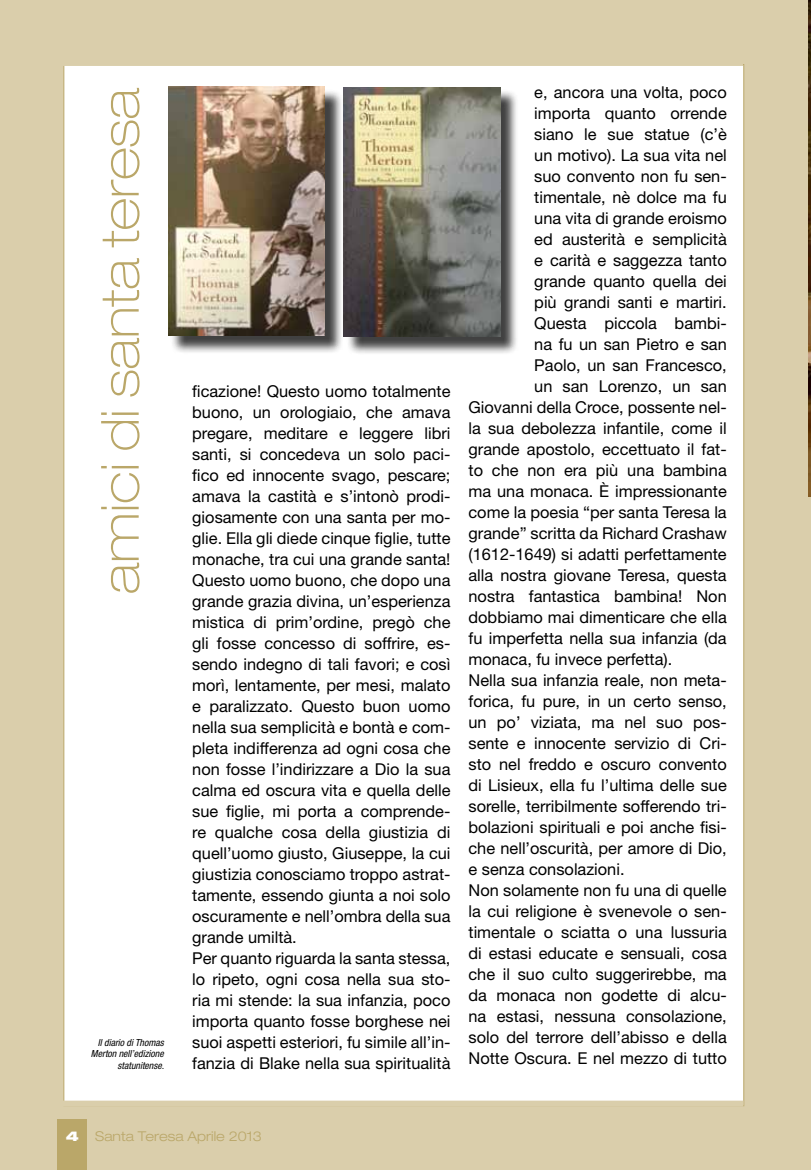
<style>
.page{position:relative;width:811px;height:1170px;background:#fff}
.page>*{position:absolute;margin:0;border:0;box-sizing:border-box;transform-origin:0 0}
.t1{font:100 expanded 52.5px "Helvetica Neue";color:#baa769}
.t2{font:16.35px/21px "Helvetica Neue";color:#000}
.t3{font:300 expanded 13.5px "Helvetica Neue";color:#baa769}
.t4{font:italic condensed 9.75px/11.7px "Helvetica Neue";color:#000;text-align:right}
.s1{font-weight:900;color:#fff}
</style>
<div class="page">
<div style="left:0;top:0;width:810px;height:1169px;background:#daceab"></div>
<div style="left:63px;top:64px;width:680px;height:1042px;background:#fff;border:1px solid #baa769"></div>
<div style="left:57px;top:1119px;width:30px;height:50px;background:#baa769"></div>
<img style="left:808px;top:0;width:2px;height:496px">
<div style="left:52px;top:60px;width:690px;height:6px;background:#daceab"></div>
<div style="left:53px;top:1100px;width:690px;height:6px;background:#daceab"></div>
<div style="left:170px;top:89px;width:173px;height:265px;background:#000;opacity:.75"></div>
<img style="left:168px;top:87px;width:156px;height:249px">
<div style="left:346px;top:89px;width:172px;height:266px;background:#000;opacity:.75"></div>
<img style="left:343px;top:87px;width:157px;height:249px">
<h1 class="t1" style="left:89px;top:594px;width:507px;rotate:-90deg">amici di santa teresa</h1>
<p class="t4" style="left:91px;top:1036px;width:75px">Il diario di Thomas<br>Merton nell’edizione statunitense.</p>
<p class="t2" style="left:192px;top:380px;width:260px">ficazione! Questo uomo totalmente buono, un orologiaio, che amava pregare, meditare e leggere libri santi, si concedeva un solo paci&shy;fico ed innocente svago, pescare; amava la castità e s’intonò prodi&shy;giosamente con una santa per mo&shy;glie. Ella gli diede cinque figlie, tutte monache, tra cui una grande santa!<br>Questo uomo buono, che dopo una grande grazia divina, un’esperienza mistica di prim’ordine, pregò che gli fosse concesso di soffrire, es&shy;sendo indegno di tali favori; e così morì, lentamente, per mesi, malato e paralizzato. Questo buon uomo nella sua semplicità e bontà e com&shy;pleta indifferenza ad ogni cosa che non fosse l’indirizzare a Dio la sua calma ed oscura vita e quella delle sue figlie, mi porta a comprende&shy;re qualche cosa della giustizia di quell’uomo giusto, Giuseppe, la cui giustizia conosciamo troppo astrat&shy;tamente, essendo giunta a noi solo oscuramente e nell’ombra della sua grande umiltà.<br>Per quanto riguarda la santa stessa, lo ripeto, ogni cosa nella sua sto&shy;ria mi stende: la sua infanzia, poco importa quanto fosse borghese nei suoi aspetti esteriori, fu simile all’in&shy;fanzia di Blake nella sua spiritualità</p>
<p class="t2" style="left:534px;top:81px;width:194px">e, ancora una volta, poco</p>
<p class="t2" style="left:534px;top:102px;width:194px">importa quanto orrende</p>
<p class="t2" style="left:534px;top:123px;width:194px">siano le sue statue (c’è</p>
<p class="t2" style="left:534px;top:144px;width:194px">un motivo). La sua vita nel</p>
<p class="t2" style="left:534px;top:165px;width:194px">suo convento non fu sen-</p>
<p class="t2" style="left:534px;top:186px;width:194px">timentale, nè dolce ma fu</p>
<p class="t2" style="left:534px;top:207px;width:194px">una vita di grande eroismo</p>
<p class="t2" style="left:534px;top:228px;width:194px">ed austerità e semplicità</p>
<p class="t2" style="left:534px;top:249px;width:194px">e carità e saggezza tanto</p>
<p class="t2" style="left:534px;top:270px;width:194px">grande quanto quella dei</p>
<p class="t2" style="left:534px;top:291px;width:194px">più grandi santi e martiri.</p>
<p class="t2" style="left:534px;top:312px;width:194px">Questa piccola bambi-</p>
<p class="t2" style="left:534px;top:333px;width:194px">na fu un san Pietro e san</p>
<p class="t2" style="left:534px;top:354px;width:194px">Paolo, un san Francesco,</p>
<p class="t2" style="left:534px;top:375px;width:194px">un san Lorenzo, un san</p>
<p class="t2" style="left:468px;top:396px;width:260px">Giovanni della Croce, possente nel-</p>
<p class="t2" style="left:468px;top:417px;width:260px">la sua debolezza infantile, come il</p>
<p class="t2" style="left:468px;top:438px;width:259px">grande apostolo, eccettuato il fat-</p>
<p class="t2" style="left:468px;top:459px;width:260px">to che non era più una bambina</p>
<p class="t2" style="left:468px;top:480px;width:259px">ma una monaca. È impressionante</p>
<p class="t2" style="left:468px;top:501px;width:259px">come la poesia “per santa Teresa la</p>
<p class="t2" style="left:468px;top:522px;width:260px">grande” scritta da Richard Crashaw</p>
<p class="t2" style="left:468px;top:543px;width:259px">(1612-1649) si adatti perfettamente</p>
<p class="t2" style="left:468px;top:564px;width:259px">alla nostra giovane Teresa, questa</p>
<p class="t2" style="left:468px;top:585px;width:259px">nostra fantastica bambina! Non</p>
<p class="t2" style="left:468px;top:606px;width:259px">dobbiamo mai dimenticare che ella</p>
<p class="t2" style="left:468px;top:627px;width:259px">fu imperfetta nella sua infanzia (da</p>
<p class="t2" style="left:468px;top:648px;width:205px">monaca, fu invece perfetta).</p>
<p class="t2" style="left:468px;top:669px;width:259px">Nella sua infanzia reale, non meta-</p>
<p class="t2" style="left:468px;top:690px;width:260px">forica, fu pure, in un certo senso,</p>
<p class="t2" style="left:468px;top:711px;width:259px">un po’ viziata, ma nel suo pos-</p>
<p class="t2" style="left:468px;top:732px;width:260px">sente e innocente servizio di Cri-</p>
<p class="t2" style="left:468px;top:753px;width:259px">sto nel freddo e oscuro convento</p>
<p class="t2" style="left:468px;top:774px;width:260px">di Lisieux, ella fu l’ultima delle sue</p>
<p class="t2" style="left:468px;top:795px;width:259px">sorelle, terribilmente sofferendo tri-</p>
<p class="t2" style="left:468px;top:816px;width:260px">bolazioni spirituali e poi anche fisi-</p>
<p class="t2" style="left:468px;top:837px;width:259px">che nell’oscurità, per amore di Dio,</p>
<p class="t2" style="left:468px;top:858px;width:157px">e senza consolazioni.</p>
<p class="t2" style="left:468px;top:879px;width:259px">Non solamente non fu una di quelle</p>
<p class="t2" style="left:468px;top:900px;width:259px">la cui religione è svenevole o sen-</p>
<p class="t2" style="left:468px;top:921px;width:260px">timentale o sciatta o una lussuria</p>
<p class="t2" style="left:468px;top:942px;width:260px">di estasi educate e sensuali, cosa</p>
<p class="t2" style="left:468px;top:963px;width:259px">che il suo culto suggerirebbe, ma</p>
<p class="t2" style="left:468px;top:984px;width:260px">da monaca non godette di alcu-</p>
<p class="t2" style="left:468px;top:1005px;width:259px">na estasi, nessuna consolazione,</p>
<p class="t2" style="left:468px;top:1026px;width:259px">solo del terrore dell’abisso e della</p>
<p class="t2" style="left:468px;top:1047px;width:260px">Notte Oscura. E nel mezzo di tutto</p>
<p class="t3" style="left:66px;top:1127px;width:197px"><span class="s1">4</span> Santa Teresa Aprile 2013</p>
</div>
